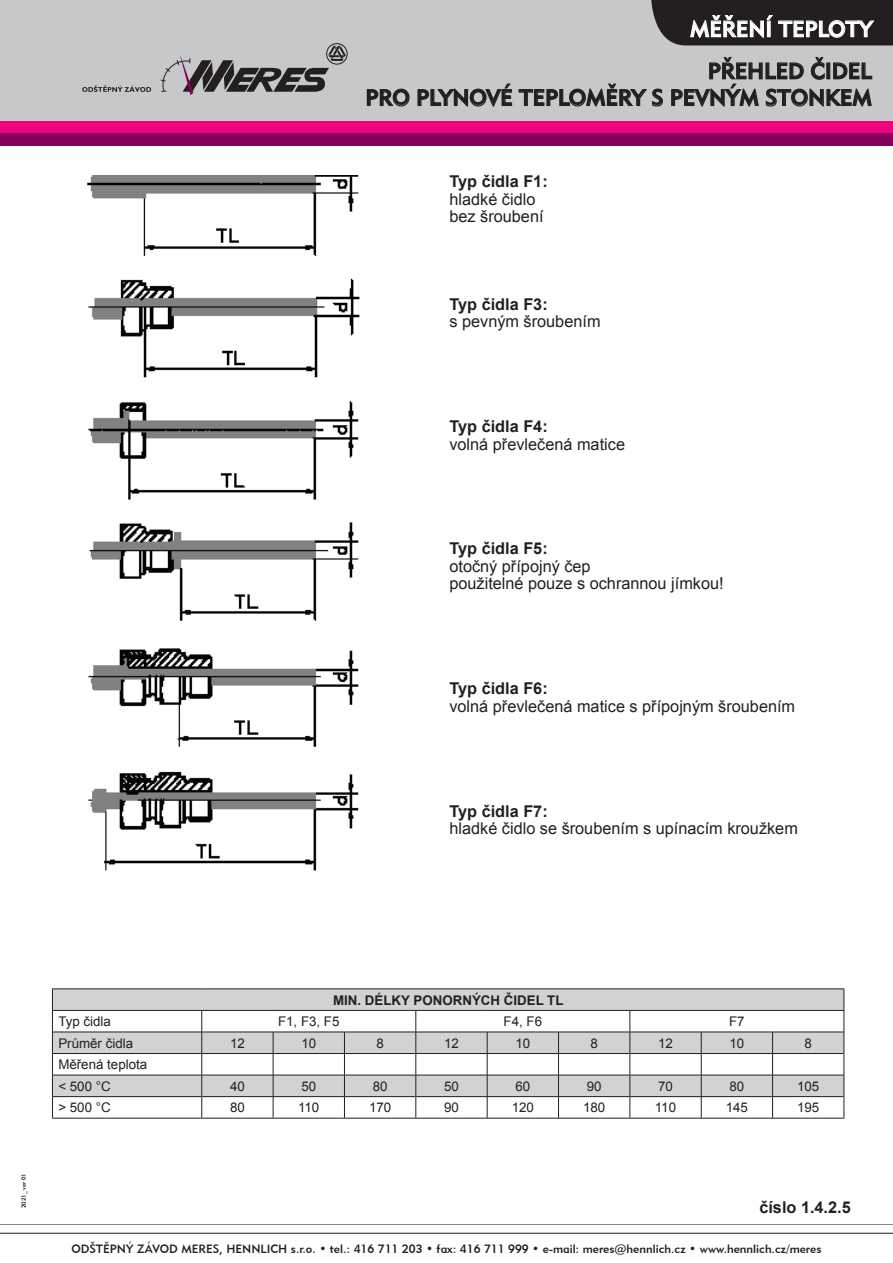
<style>
.page{position:relative;width:893px;height:1263px;background:#fff}
.page>*{position:absolute;margin:0;border:0;box-sizing:border-box;transform-origin:0 0}
.t1{font:22.2px/26.7px "Geometric 415 CE Medium A";color:#231f20;text-align:right}
.t2{font:22.2px "Geometric 415 CE Medium A";color:#fff}
.t3{font:16.35px/17.5px "Arial";color:#231f20}
.t4{font:700 16.35px "Arial";color:#231f20}
.t5{font:13.35px/21.6px "Arial";color:#231f20}
.t6{font:700 13.35px "Arial";color:#231f20}
.t7{font:12px "Geometric 415 CE Medium A";color:#231f20}
.t8{font:6px "Geometric 415 CE Medium A";color:#231f20}
</style>
<div class="page">
<hr style="left:0;top:1233px;width:893px;height:1px;background:#231f20">
<div style="left:0;top:0;width:893px;height:121px;background:#c7c8ca"></div>
<div style="left:0;top:121px;width:893px;height:13px;background:#ed0280"></div>
<div style="left:0;top:134px;width:893px;height:12px;background:#85015e"></div>
<hr style="left:0;top:1224px;width:893px;height:1px;background:#231f20">
<svg style="left:82px;top:85px;width:69px;height:7px"></svg>
<svg style="left:160px;top:46px;width:186px;height:49px"></svg>
<div style="left:326px;top:43px;width:21px;height:21px;border:1px solid #231f20;border-radius:50%"></div>
<svg style="left:366px;top:88px;width:44px;height:19px"></svg>
<svg style="left:417px;top:83px;width:246px;height:24px"></svg>
<svg style="left:671px;top:57px;width:202px;height:50px"></svg>
<img style="left:87px;top:176px;width:273px;height:695px">
<svg style="left:53px;top:989px;width:790px;height:107px;fill:#d1d2d4"></svg>
<hr style="left:52px;top:1118px;width:150px;height:1px;background:#231f20">
<hr style="left:630px;top:1118px;width:214px;height:1px;background:#231f20">
<hr style="left:53px;top:1032px;width:148px;height:1px;background:#231f20">
<hr style="left:202px;top:1032px;width:142px;height:1px;background:#231f20">
<hr style="left:344px;top:1032px;width:71px;height:1px;background:#231f20">
<hr style="left:416px;top:1032px;width:142px;height:1px;background:#231f20">
<hr style="left:558px;top:1032px;width:71px;height:1px;background:#231f20">
<hr style="left:630px;top:1032px;width:143px;height:1px;background:#231f20">
<hr style="left:773px;top:1032px;width:71px;height:1px;background:#231f20">
<hr style="left:53px;top:1053px;width:148px;height:1px;background:#231f20">
<hr style="left:202px;top:1053px;width:142px;height:1px;background:#231f20">
<hr style="left:344px;top:1053px;width:71px;height:1px;background:#231f20">
<hr style="left:416px;top:1053px;width:142px;height:1px;background:#231f20">
<hr style="left:558px;top:1053px;width:71px;height:1px;background:#231f20">
<hr style="left:630px;top:1053px;width:143px;height:1px;background:#231f20">
<hr style="left:773px;top:1053px;width:70px;height:1px;background:#231f20">
<hr style="left:53px;top:1075px;width:148px;height:1px;background:#231f20">
<hr style="left:202px;top:1075px;width:142px;height:1px;background:#231f20">
<hr style="left:344px;top:1075px;width:71px;height:1px;background:#231f20">
<hr style="left:416px;top:1075px;width:142px;height:1px;background:#231f20">
<hr style="left:558px;top:1075px;width:71px;height:1px;background:#231f20">
<hr style="left:630px;top:1075px;width:143px;height:1px;background:#231f20">
<hr style="left:773px;top:1075px;width:70px;height:1px;background:#231f20">
<hr style="left:53px;top:1096px;width:148px;height:1px;background:#231f20">
<hr style="left:202px;top:1096px;width:142px;height:1px;background:#231f20">
<svg style="left:273px;top:1032px;width:1px;height:86px"></svg>
<hr style="left:344px;top:1096px;width:71px;height:1px;background:#231f20">
<svg style="left:344px;top:1032px;width:1px;height:86px"></svg>
<hr style="left:416px;top:1096px;width:142px;height:1px;background:#231f20">
<svg style="left:487px;top:1032px;width:1px;height:86px"></svg>
<hr style="left:558px;top:1096px;width:71px;height:1px;background:#231f20">
<svg style="left:558px;top:1032px;width:1px;height:86px"></svg>
<hr style="left:630px;top:1096px;width:143px;height:1px;background:#231f20">
<svg style="left:701px;top:1032px;width:1px;height:86px"></svg>
<hr style="left:773px;top:1096px;width:70px;height:1px;background:#231f20">
<svg style="left:772px;top:1032px;width:1px;height:86px"></svg>
<hr style="left:52px;top:988px;width:150px;height:1px;background:#231f20">
<svg style="left:52px;top:989px;width:1px;height:129px"></svg>
<hr style="left:202px;top:988px;width:642px;height:1px;background:#231f20">
<svg style="left:843px;top:989px;width:1px;height:129px"></svg>
<hr style="left:52px;top:1010px;width:150px;height:1px;background:#231f20">
<hr style="left:630px;top:1010px;width:214px;height:1px;background:#231f20">
<hr style="left:202px;top:1010px;width:71px;height:1px;background:#231f20">
<hr style="left:273px;top:1010px;width:143px;height:1px;background:#231f20">
<svg style="left:201px;top:1011px;width:1px;height:107px"></svg>
<hr style="left:202px;top:1118px;width:214px;height:1px;background:#231f20">
<hr style="left:416px;top:1010px;width:71px;height:1px;background:#231f20">
<hr style="left:487px;top:1010px;width:143px;height:1px;background:#231f20">
<svg style="left:415px;top:1011px;width:1px;height:107px"></svg>
<svg style="left:629px;top:1011px;width:1px;height:107px"></svg>
<hr style="left:416px;top:1118px;width:214px;height:1px;background:#231f20">
<svg style="left:651px;top:0;width:242px;height:45px;background:#3c3839"></svg>
<h1 class="t2" style="left:690px;top:15px;width:184px">MÌØENÍ TEPLOTY</h1>
<h1 class="t2" style="left:793px;top:15px;width:60px">LAKU</h1>
<h1 class="t1" style="left:365px;top:57px;width:508px">PØEHLED ÈIDEL<br>PRO PLYNOVÉ TEPLOMÌRY S PEVNÝM STONKEM</h1>
<p class="t4" style="left:449px;top:171px;width:100px">Typ čidla F1:</p>
<p class="t3" style="left:449px;top:191px;width:96px">hladké čidlo bez šroubení</p>
<p class="t4" style="left:449px;top:293px;width:100px">Typ čidla F3:</p>
<p class="t3" style="left:449px;top:313px;width:153px">s pevným šroubením</p>
<p class="t4" style="left:449px;top:416px;width:100px">Typ čidla F4:</p>
<p class="t3" style="left:449px;top:435px;width:177px">volná převlečená matice</p>
<p class="t4" style="left:449px;top:538px;width:100px">Typ čidla F5:</p>
<p class="t3" style="left:449px;top:557px;width:276px">otočný přípojný čep<br>použitelné pouze s ochrannou jímkou!</p>
<p class="t4" style="left:449px;top:678px;width:100px">Typ čidla F6:</p>
<p class="t3" style="left:449px;top:697px;width:347px">volná převlečená matice s přípojným šroubením</p>
<p class="t4" style="left:449px;top:800px;width:100px">Typ čidla F7:</p>
<p class="t3" style="left:449px;top:820px;width:350px">hladké čidlo se šroubením s upínacím kroužkem</p>
<p class="t8" style="left:20px;top:1208px;width:36px;rotate:-90deg">2021_ ver 01</p>
<p class="t6" style="left:333px;top:991px;width:232px">MIN. DÉLKY PONORNÝCH ČIDEL TL</p>
<p class="t5" style="left:58px;top:1011px;width:54px">Typ čidla</p>
<p class="t5" style="left:278px;top:1011px;width:63px">F1, F3, F5</p>
<p class="t5" style="left:504px;top:1011px;width:40px">F4, F6</p>
<p class="t5" style="left:729px;top:1011px;width:17px">F7</p>
<p class="t5" style="left:58px;top:1032px;width:76px">Průměr čidla</p>
<p class="t5" style="left:230px;top:1032px;width:16px">12</p>
<p class="t5" style="left:301px;top:1032px;width:16px">10</p>
<p class="t5" style="left:376px;top:1032px;width:9px">8</p>
<p class="t5" style="left:444px;top:1032px;width:16px">12</p>
<p class="t5" style="left:515px;top:1032px;width:16px">10</p>
<p class="t5" style="left:590px;top:1032px;width:9px">8</p>
<p class="t5" style="left:658px;top:1032px;width:16px">12</p>
<p class="t5" style="left:729px;top:1032px;width:16px">10</p>
<p class="t5" style="left:804px;top:1032px;width:9px">8</p>
<p class="t5" style="left:58px;top:1054px;width:90px">Měřená teplota &lt; 500 °C</p>
<p class="t5" style="left:230px;top:1075px;width:16px">40</p>
<p class="t5" style="left:301px;top:1075px;width:16px">50</p>
<p class="t5" style="left:373px;top:1075px;width:16px">80</p>
<p class="t5" style="left:444px;top:1075px;width:16px">50</p>
<p class="t5" style="left:515px;top:1075px;width:16px">60</p>
<p class="t5" style="left:587px;top:1075px;width:16px">90</p>
<p class="t5" style="left:658px;top:1075px;width:16px">70</p>
<p class="t5" style="left:729px;top:1075px;width:16px">80</p>
<p class="t5" style="left:797px;top:1075px;width:24px">105</p>
<p class="t5" style="left:58px;top:1097px;width:54px">&gt; 500 °C</p>
<p class="t5" style="left:230px;top:1097px;width:16px">80</p>
<p class="t5" style="left:298px;top:1097px;width:23px">110</p>
<p class="t5" style="left:369px;top:1097px;width:24px">170</p>
<p class="t5" style="left:444px;top:1097px;width:16px">90</p>
<p class="t5" style="left:512px;top:1097px;width:24px">120</p>
<p class="t5" style="left:583px;top:1097px;width:24px">180</p>
<p class="t5" style="left:655px;top:1097px;width:23px">110</p>
<p class="t5" style="left:726px;top:1097px;width:24px">145</p>
<p class="t5" style="left:797px;top:1097px;width:24px">195</p>
<p class="t4" style="left:759px;top:1196px;width:93px">číslo 1.4.2.5</p>
<p class="t7" style="left:71px;top:1241px;width:752px">ODŠTĚPNÝ ZÁVOD MERES, HENNLICH s.r.o. • tel.: 416 711 203 • fax: 416 711 999 • e-mail: meres@hennlich.cz • www.hennlich.cz/meres</p>
</div>
